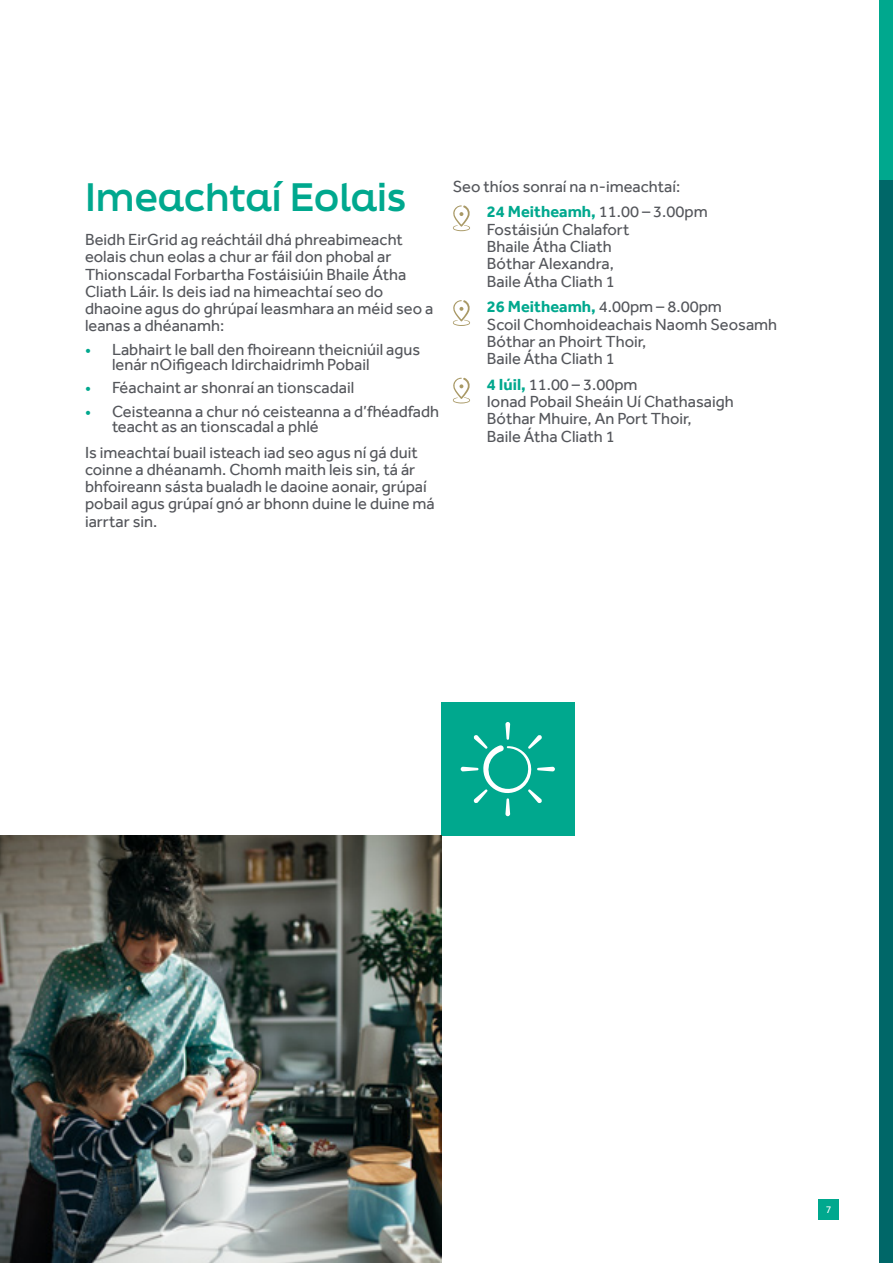
<style>
.page{position:relative;width:893px;height:1263px;background:#fff}
.page>*{position:absolute;margin:0;border:0;box-sizing:border-box;transform-origin:0 0}
.t1{font:700 37.5px "Final Six";color:#00a88e}
.ir-body{font:16.5px/17.2px "Effra";color:#54565b}
.ir-body-indent{font:16.5px/17.2px "Effra";color:#54565b}
.t2{font:10.5px "Effra";color:#fff}
.s1{color:#00a88e}
.s2{font-weight:700;color:#00a88e}
</style>
<div class="page">
<div style="left:441px;top:702px;width:133px;height:134px;background:#00a88e"></div>
<svg style="left:453px;top:205px;width:17px;height:26px"></svg>
<svg style="left:452px;top:300px;width:18px;height:26px"></svg>
<svg style="left:452px;top:377px;width:18px;height:26px"></svg>
<img style="left:0;top:836px;width:441px;height:427px">
<svg style="left:461px;top:722px;width:94px;height:94px"></svg>
<div style="left:879px;top:0;width:14px;height:181px;background:#00a88e"></div>
<div style="left:879px;top:181px;width:14px;height:1082px;background:#006768"></div>
<div style="left:818px;top:1199px;width:21px;height:21px;background:#00a88e"></div>
<h2 class="t1" style="left:85px;top:169px;width:323px">Imeachtaí Eolais</h2>
<p class="ir-body" style="left:85px;top:231px;width:350px">Beidh EirGrid ag reáchtáil dhá phreabimeacht eolais chun eolas a chur ar fáil don phobal ar Thionscadal Forbartha Fostáisiúin Bhaile Átha Cliath Láir. Is deis iad na himeachtaí seo do dhaoine agus do ghrúpaí leasmhara an méid seo a leanas a dhéanamh:</p>
<p class="ir-body" style="left:112px;top:342px;width:310px;line-height:15px;text-indent:-27px"><span class="s1">•</span> Labhairt le ball den fhoireann theicniúil agus lenár nOifigeach Idirchaidrimh Pobail</p>
<p class="ir-body" style="left:85px;top:379px;width:271px"><span class="s1">•</span> Féachaint ar shonraí an tionscadail</p>
<p class="ir-body" style="left:112px;top:404px;width:329px;line-height:15px;text-indent:-27px"><span class="s1">•</span> Ceisteanna a chur nó ceisteanna a d’fhéadfadh teacht as an tionscadal a phlé</p>
<p class="ir-body" style="left:85px;top:443px;width:351px">Is imeachtaí buail isteach iad seo agus ní gá duit coinne a dhéanamh. Chomh maith leis sin, tá ár bhfoireann sásta bualadh le daoine aonair, grúpaí pobail agus grúpaí gnó ar bhonn duine le duine má iarrtar sin.</p>
<p class="ir-body" style="left:453px;top:177px;width:229px">Seo thíos sonraí na n-imeachtaí:</p>
<p class="ir-body-indent" style="left:487px;top:203px;width:222px"><span class="s2">24 Meitheamh,</span> 11.00 – 3.00pm<br>Fostáisiún Chalafort<br>Bhaile Átha Cliath<br>Bóthar Alexandra,<br>Baile Átha Cliath 1</p>
<p class="ir-body-indent" style="left:487px;top:298px;width:292px"><span class="s2">26 Meitheamh,</span> 4.00pm – 8.00pm<br>Scoil Chomhoideachais Naomh Seosamh<br>Bóthar an Phoirt Thoir,<br>Baile Átha Cliath 1</p>
<p class="ir-body-indent" style="left:487px;top:375px;width:248px"><span class="s2">4 Iúil,</span> 11.00 – 3.00pm<br>Ionad Pobail Sheáin Uí Chathasaigh<br>Bóthar Mhuire, An Port Thoir,<br>Baile Átha Cliath 1</p>
<p class="t2" style="left:826px;top:1203px;width:7px">7</p>
</div>
